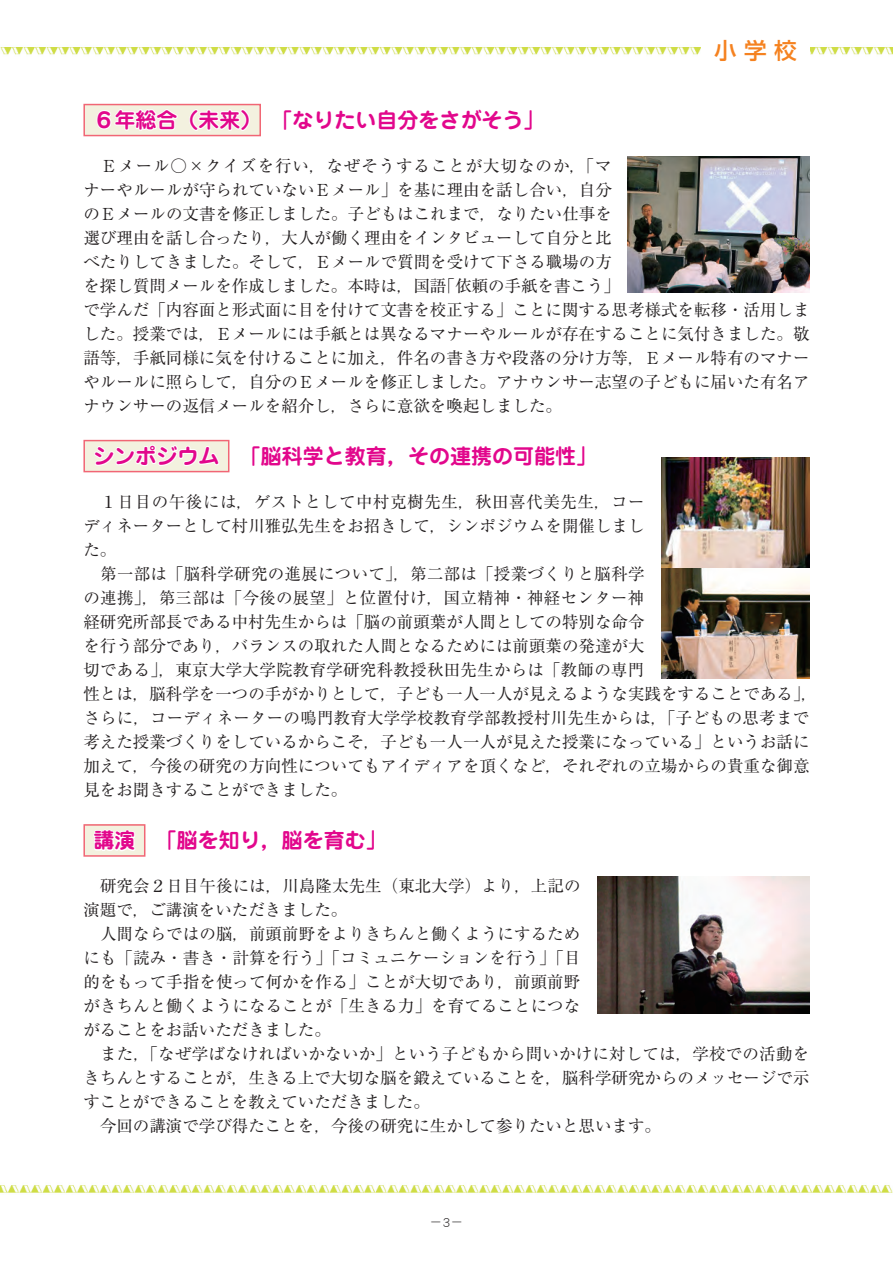
<style>
.page{position:relative;width:893px;height:1263px;background:#fff}
.page>*{position:absolute;margin:0;border:0;box-sizing:border-box;transform-origin:0 0}
.t1{font:500 22.5px "Shin Go Pro";color:#f58220}
.t2{font:700 21px "Jun 501 Pro";color:#e2078c}
.t3{font:16.5px/24px "Ryumin Pr 5";color:#231f20}
.t4{font:13.5px "DF Maru Gothic Std W3";color:#231f20}
</style>
<div class="page">
<img style="left:0;top:47px;width:893px;height:8px">
<img style="left:0;top:1185px;width:893px;height:8px">
<div style="left:701px;top:35px;width:108px;height:31px;background:#fff"></div>
<div style="left:84px;top:105px;width:176px;height:31px;background:#f3f1df"></div>
<svg style="left:95px;top:109px;width:84px;height:28px"></svg>
<svg style="left:189px;top:109px;width:61px;height:22px"></svg>
<div style="left:83px;top:104px;width:178px;height:32px;border:2px solid #f16675"></div>
<div style="left:84px;top:441px;width:145px;height:31px;background:#f3f1df"></div>
<svg style="left:94px;top:445px;width:125px;height:21px"></svg>
<div style="left:83px;top:440px;width:146px;height:32px;border:2px solid #f16675"></div>
<div style="left:84px;top:825px;width:61px;height:31px;background:#f3f1df"></div>
<svg style="left:93px;top:830px;width:42px;height:21px"></svg>
<div style="left:83px;top:824px;width:62px;height:33px;border:2px solid #f16675"></div>
<img style="left:628px;top:157px;width:181px;height:136px">
<img style="left:598px;top:876px;width:211px;height:137px">
<img style="left:661px;top:458px;width:148px;height:220px">
<h1 class="t1" style="left:714px;top:32px;width:84px">小 学 校</h1>
<p class="t2" style="left:93px;top:103px;width:453px">６年総合（未来）　「なりたい自分をさがそう」</p>
<p class="t3" style="left:83px;top:152px;width:728px">　Ｅメール○×クイズを行い，なぜそうすることが大切なのか，「マ<br>ナーやルールが守られていないＥメール」を基に理由を話し合い，自分<br>のＥメールの文書を修正しました。子どもはこれまで，なりたい仕事を<br>選び理由を話し合ったり，大人が働く理由をインタビューして自分と比<br>べたりしてきました。そして，Ｅメールで質問を受けて下さる職場の方<br>を探し質問メールを作成しました。本時は，国語「依頼の手紙を書こう」<br>で学んだ「内容面と形式面に目を付けて文書を校正する」ことに関する思考様式を転移・活用しました。授業では，Ｅメールには手紙とは異なるマナーやルールが存在することに気付きました。敬語等，手紙同様に気を付けることに加え，件名の書き方や段落の分け方等，Ｅメール特有のマナーやルールに照らして，自分のＥメールを修正しました。アナウンサー志望の子どもに届いた有名アナウンサーの返信メールを紹介し，さらに意欲を喚起しました。</p>
<p class="t2" style="left:93px;top:439px;width:505px">シンポジウム　「脳科学と教育，その連携の可能性」</p>
<p class="t3" style="left:83px;top:488px;width:736px">　１日目の午後には，ゲストとして中村克樹先生，秋田喜代美先生，コー<br>ディネーターとして村川雅弘先生をお招きして，シンポジウムを開催しまし<br>た。<br>　第一部は「脳科学研究の進展について」，第二部は「授業づくりと脳科学<br>の連携」，第三部は「今後の展望」と位置付け，国立精神・神経センター神<br>経研究所部長である中村先生からは「脳の前頭葉が人間としての特別な命令<br>を行う部分であり，バランスの取れた人間となるためには前頭葉の発達が大<br>切である」，東京大学大学院教育学研究科教授秋田先生からは「教師の専門<br>性とは，脳科学を一つの手がかりとして，子ども一人一人が見えるような実践をすることである」，さらに，コーディネーターの鳴門教育大学学校教育学部教授村川先生からは，「子どもの思考まで考えた授業づくりをしているからこそ，子ども一人一人が見えた授業になっている」というお話に加えて，今後の研究の方向性についてもアイディアを頂くなど，それぞれの立場からの貴重な御意見をお聞きすることができました。</p>
<p class="t2" style="left:93px;top:823px;width:295px">講演　「脳を知り，脳を育む」</p>
<p class="t3" style="left:83px;top:872px;width:728px">　研究会２日目午後には，川島隆太先生（東北大学）より，上記の<br>演題で，ご講演をいただきました。<br>　人間ならではの脳，前頭前野をよりきちんと働くようにするため<br>にも「読み・書き・計算を行う」「コミュニケーションを行う」「目<br>的をもって手指を使って何かを作る」ことが大切であり，前頭前野<br>がきちんと働くようになることが「生きる力」を育てることにつな<br>がることをお話いただきました。<br>　また，「なぜ学ばなければいかないか」という子どもから問いかけに対しては，学校での活動をきちんとすることが，生きる上で大切な脳を鍛えていることを，脳科学研究からのメッセージで示すことができることを教えていただきました。<br>　今回の講演で学び得たことを，今後の研究に生かして参りたいと思います。</p>
<p class="t4" style="left:429px;top:1215px;width:36px">－3－</p>
</div>
